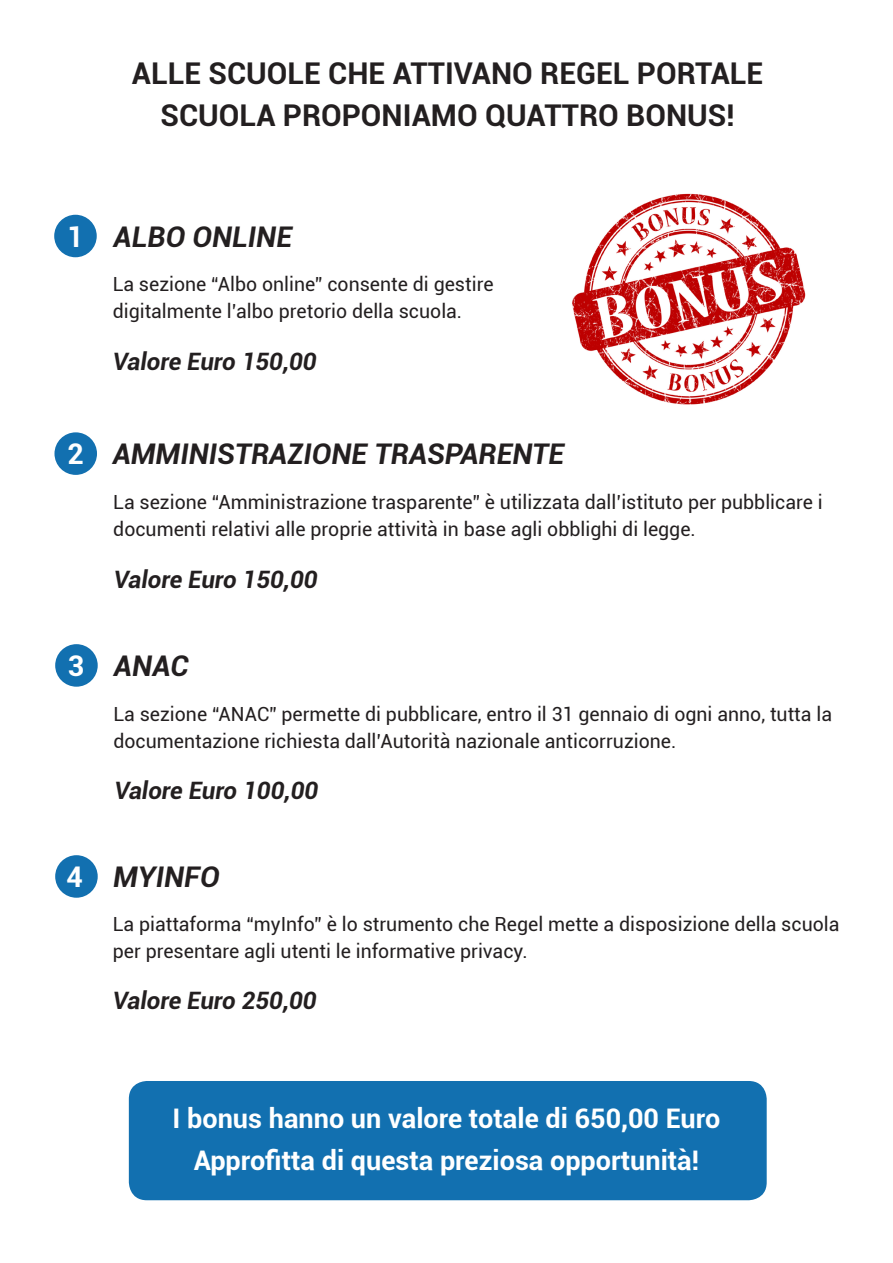
<style>
.page{position:relative;width:893px;height:1263px;background:#fff}
.page>*{position:absolute;margin:0;border:0;box-sizing:border-box;transform-origin:0 0}
.t1{font:700 30px "Roboto";color:#231f20}
.t2{font:italic 700 28.5px "Roboto";color:#231f20}
.t3{font:700 28.5px "Roboto";color:#fff}
.t4{font:700 27px "Roboto";color:#fff}
.t5{font:italic 700 24px "Roboto";color:#231f20}
.t6{font:19.5px/27px "Roboto";color:#231f20}
</style>
<div class="page">
<div style="left:129px;top:1081px;width:638px;height:119px;background:#1270b0;border-radius:18px"></div>
<div style="left:55px;top:855px;width:43px;height:43px;background:#1270b0;border-radius:50%"></div>
<div style="left:55px;top:644px;width:43px;height:43px;background:#1270b0;border-radius:50%"></div>
<div style="left:54px;top:432px;width:43px;height:43px;background:#1270b0;border-radius:50%"></div>
<img style="left:572px;top:193px;width:234px;height:212px">
<div style="left:54px;top:215px;width:43px;height:42px;background:#1270b0;border-radius:50%"></div>
<p class="t1" style="left:132px;top:52px;width:633px">ALLE SCUOLE CHE ATTIVANO REGEL PORTALE</p>
<p class="t1" style="left:161px;top:94px;width:575px">SCUOLA PROPONIAMO QUATTRO BONUS!</p>
<p class="t3" style="left:67px;top:216px;width:18px">1</p>
<p class="t2" style="left:114px;top:216px;width:180px">ALBO ONLINE</p>
<p class="t6" style="left:113px;top:270px;width:382px">La sezione “Albo online” consente di gestire digitalmente l’albo pretorio della scuola.</p>
<p class="t5" style="left:113px;top:345px;width:205px">Valore Euro 150,00</p>
<p class="t3" style="left:68px;top:433px;width:18px">2</p>
<p class="t2" style="left:113px;top:434px;width:453px">AMMINISTRAZIONE TRASPARENTE</p>
<p class="t6" style="left:113px;top:488px;width:711px">La sezione “Amministrazione trasparente” è utilizzata dall’istituto per pubblicare i documenti relativi alle proprie attività in base agli obblighi di legge.</p>
<p class="t5" style="left:114px;top:562px;width:205px">Valore Euro 150,00</p>
<p class="t3" style="left:68px;top:646px;width:18px">3</p>
<p class="t2" style="left:114px;top:646px;width:76px">ANAC</p>
<p class="t6" style="left:113px;top:699px;width:720px">La sezione “ANAC” permette di pubblicare, entro il 31 gennaio di ogni anno, tutta la documentazione richiesta dall’Autorità nazionale anticorruzione.</p>
<p class="t5" style="left:114px;top:773px;width:205px">Valore Euro 100,00</p>
<p class="t3" style="left:67px;top:856px;width:18px">4</p>
<p class="t2" style="left:113px;top:857px;width:108px">MYINFO</p>
<p class="t6" style="left:113px;top:910px;width:728px">La piattaforma “myInfo” è lo strumento che Regel mette a disposizione della scuola per presentare agli utenti le informative privacy.</p>
<p class="t5" style="left:113px;top:983px;width:205px">Valore Euro 250,00</p>
<p class="t4" style="left:173px;top:1099px;width:549px">I bonus hanno un valore totale di 650,00 Euro</p>
<p class="t4" style="left:194px;top:1142px;width:507px">Approfitta di questa preziosa opportunità!</p>
</div>
